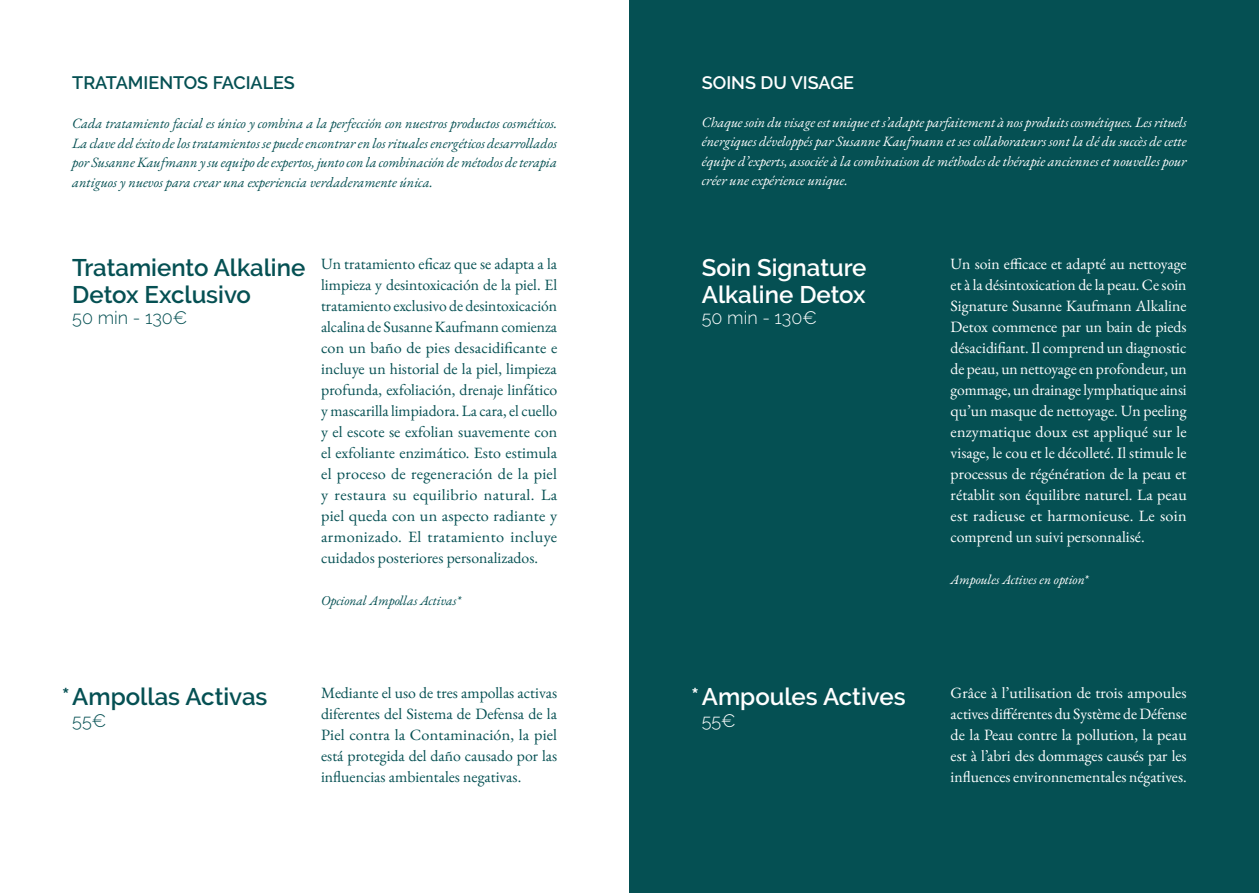
<style>
.page{position:relative;width:1259px;height:893px;background:#fff}
.page>*{position:absolute;margin:0;border:0;box-sizing:border-box;transform-origin:0 0}
.Style_de_paragraphe_1{font:600 24px/27px "Raleway";color:#055053}
.Style_de_paragraphe_1-2{font:600 24px/27px "Raleway";color:#fff}
.Style_de_paragraphe_1-3{font:600 18px "Raleway";color:#055053}
.Style_de_paragraphe_1-4{font:600 18px "Raleway";color:#fff}
.Style_de_paragraphe_1-5{font:300 18px "Raleway";color:#fff}
.Style_de_paragraphe_1-6{font:300 18px "Raleway";color:#055053}
.Style_de_paragraphe_1-7{font:15.75px/21px "EB Garamond";color:#055053;text-align:justify}
.Style_de_paragraphe_1-8{font:15.75px/21px "EB Garamond";color:#fff;text-align:justify}
.Style_de_paragraphe_1-9{font:italic 14.25px/19.5px "EB Garamond";color:#055053;text-align:justify}
.Style_de_paragraphe_1-10{font:italic 14.25px/19.5px "EB Garamond";color:#fff;text-align:justify}
.Style_de_paragraphe_1-11{font:italic 13.5px "EB Garamond";color:#fff}
.Style_de_paragraphe_1-12{font:italic 13.5px "EB Garamond";color:#055053}
</style>
<div class="page">
<div style="left:629px;top:0;width:630px;height:893px;background:#055053"></div>
<p class="Style_de_paragraphe_1-3" style="left:72px;top:73px;width:224px">TRATAMIENTOS FACIALES</p>
<p class="Style_de_paragraphe_1-9" style="left:72px;top:114px;width:486px">Cada tratamiento facial es único y combina a la perfección con nuestros productos cosméticos.<br>La clave del éxito de los tratamientos se puede encontrar en los rituales energéticos desarrollados por Susanne Kaufmann y su equipo de expertos, junto con la combinación de métodos de terapia antiguos y nuevos para crear una experiencia verdaderamente única.</p>
<p class="Style_de_paragraphe_1" style="left:72px;top:254px;width:234px">Tratamiento Alkaline<br>Detox Exclusivo</p>
<p class="Style_de_paragraphe_1-6" style="left:72px;top:307px;width:117px">50 min - 130€</p>
<p class="Style_de_paragraphe_1-7" style="left:321px;top:253px;width:238px">Un tratamiento eficaz que se adapta a la limpieza y desintoxicación de la piel. El tratamiento exclusivo de desintoxicación alcalina de Susanne Kaufmann comienza con un baño de pies desacidificante e incluye un historial de la piel, limpieza profunda, exfoliación, drenaje linfático y mascarilla limpiadora. La cara, el cuello y el escote se exfolian suavemente con el exfoliante enzimático. Esto estimula el proceso de regeneración de la piel y restaura su equilibrio natural. La piel queda con un aspecto radiante y armonizado. El tratamiento incluye cuidados posteriores personalizados.</p>
<p class="Style_de_paragraphe_1-12" style="left:321px;top:592px;width:142px">Opcional Ampollas Activas*</p>
<p class="Style_de_paragraphe_1" style="left:62px;top:683px;width:207px">*Ampollas Activas</p>
<p class="Style_de_paragraphe_1-6" style="left:72px;top:710px;width:36px">55€</p>
<p class="Style_de_paragraphe_1-7" style="left:321px;top:683px;width:237px">Mediante el uso de tres ampollas activas diferentes del Sistema de Defensa de la Piel contra la Contaminación, la piel está protegida del daño causado por las influencias ambientales negativas.</p>
<p class="Style_de_paragraphe_1-4" style="left:702px;top:73px;width:154px">SOINS DU VISAGE</p>
<p class="Style_de_paragraphe_1-10" style="left:702px;top:112px;width:486px">Chaque soin du visage est unique et s’adapte parfaitement à nos produits cosmétiques. Les rituels énergiques développés par Susanne Kaufmann et ses collaborateurs sont la clé du succès de cette équipe d’experts, associée à la combinaison de méthodes de thérapie anciennes et nouvelles pour créer une expérience unique.</p>
<p class="Style_de_paragraphe_1-2" style="left:702px;top:254px;width:166px">Soin Signature<br>Alkaline Detox</p>
<p class="Style_de_paragraphe_1-5" style="left:702px;top:307px;width:117px">50 min - 130€</p>
<p class="Style_de_paragraphe_1-2" style="left:691px;top:683px;width:216px">*Ampoules Actives</p>
<p class="Style_de_paragraphe_1-5" style="left:702px;top:710px;width:36px">55€</p>
<p class="Style_de_paragraphe_1-8" style="left:950px;top:253px;width:238px">Un soin efficace et adapté au nettoyage et à la désintoxication de la peau. Ce soin Signature Susanne Kaufmann Alkaline Detox commence par un bain de pieds désacidifiant. Il comprend un diagnostic de peau, un nettoyage en profondeur, un gommage, un drainage lymphatique ainsi qu’un masque de nettoyage. Un peeling enzymatique doux est appliqué sur le visage, le cou et le décolleté. Il stimule le processus de régénération de la peau et rétablit son équilibre naturel. La peau est radieuse et harmonieuse. Le soin comprend un suivi personnalisé.</p>
<p class="Style_de_paragraphe_1-11" style="left:950px;top:571px;width:139px">Ampoules Actives en option*</p>
<p class="Style_de_paragraphe_1-8" style="left:950px;top:683px;width:238px">Grâce à l’utilisation de trois ampoules actives différentes du Système de Défense de la Peau contre la pollution, la peau est à l’abri des dommages causés par les influences environnementales négatives.</p>
</div>
